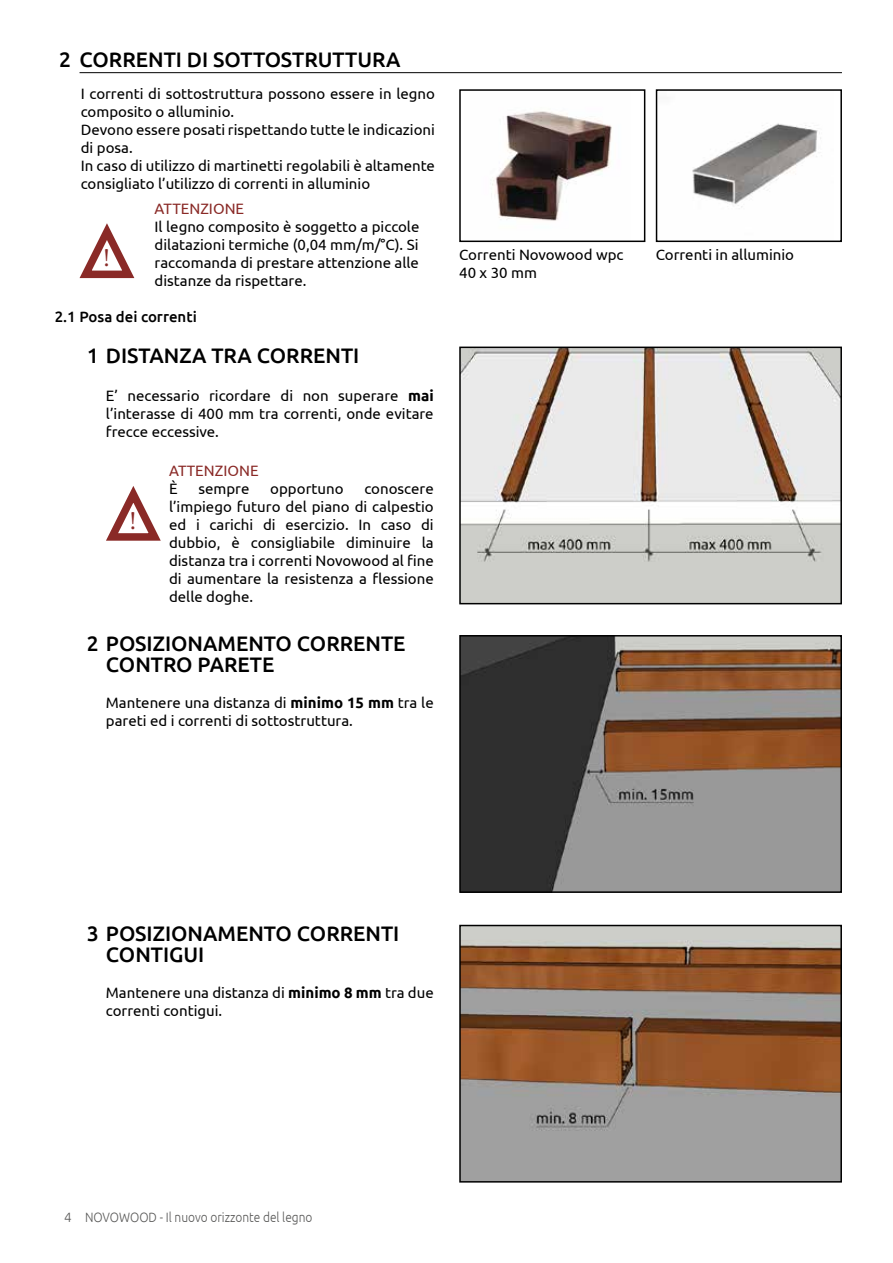
<style>
.page{position:relative;width:893px;height:1263px;background:#fff}
.page>*{position:absolute;margin:0;border:0;box-sizing:border-box;transform-origin:0 0}
.t1{font:25.5px "Minion Pro";color:#8a2a27}
.t2{font:500 21px "Ubuntu";color:#000}
.t3{font:15px/18px "Ubuntu";color:#000}
.t4{font:15px "Ubuntu";color:#8a2a27}
.t5{font:500 15px "Ubuntu";color:#000}
.t6{font:300 13.5px "Ubuntu";color:#575756}
.s1{font-weight:700}
</style>
<div class="page">
<img style="left:492px;top:111px;width:120px;height:110px">
<div style="left:459px;top:89px;width:186px;height:153px;border:2px solid #000"></div>
<img style="left:692px;top:123px;width:129px;height:84px">
<div style="left:656px;top:89px;width:186px;height:153px;border:2px solid #000"></div>
<svg style="left:79px;top:223px;width:56px;height:56px"></svg>
<img style="left:462px;top:638px;width:377px;height:252px">
<div style="left:459px;top:635px;width:383px;height:258px;border:2px solid #000"></div>
<img style="left:462px;top:928px;width:377px;height:251px">
<div style="left:459px;top:925px;width:383px;height:257px;border:2px solid #000"></div>
<hr style="left:80px;top:72px;width:762px;height:1px;background:#000">
<img style="left:462px;top:350px;width:377px;height:251px">
<div style="left:459px;top:347px;width:383px;height:257px;border:2px solid #000"></div>
<svg style="left:106px;top:486px;width:55px;height:55px"></svg>
<h2 class="t2" style="left:59px;top:47px;width:343px">2 CORRENTI DI SOTTOSTRUTTURA</h2>
<p class="t3" style="left:81px;top:84px;width:356px">I correnti di sottostruttura possono essere in legno composito o alluminio.<br>Devono essere posati rispettando tutte le indicazioni di posa.<br>In caso di utilizzo di martinetti regolabili è altamente consigliato l’utilizzo di correnti in alluminio</p>
<h1 class="t1" style="left:103px;top:241px;width:9px">!</h1>
<p class="t4" style="left:155px;top:199px;width:91px">ATTENZIONE</p>
<p class="t3" style="left:155px;top:217px;width:266px;text-align:justify">Il legno composito è soggetto a piccole dilatazioni termiche (0,04 mm/m/°C). Si raccomanda di prestare attenzione alle distanze da rispettare.</p>
<p class="t5" style="left:55px;top:307px;width:144px">2.1 Posa dei correnti</p>
<h2 class="t2" style="left:87px;top:342px;width:274px">1 DISTANZA TRA CORRENTI</h2>
<p class="t3" style="left:106px;top:386px;width:329px;text-align:justify">E’ necessario ricordare di non superare <span class="s1">mai </span>l’interasse di 400 mm tra correnti, onde evitare frecce eccessive.</p>
<h1 class="t1" style="left:129px;top:503px;width:9px">!</h1>
<p class="t4" style="left:169px;top:462px;width:91px">ATTENZIONE</p>
<p class="t3" style="left:169px;top:479px;width:10px">È</p>
<p class="t3" style="left:198px;top:479px;width:53px">sempre</p>
<p class="t3" style="left:270px;top:479px;width:75px">opportuno</p>
<p class="t3" style="left:169px;top:479px;width:266px;text-align:justify;text-indent:195px">conoscere l’impiego futuro del piano di calpestio ed i carichi di esercizio. In caso di dubbio, è consigliabile diminuire la distanza tra i correnti Novowood al fine di aumentare la resistenza a flessione delle doghe.</p>
<h2 class="t2" style="left:87px;top:631px;width:320px">2 POSIZIONAMENTO CORRENTE</h2>
<h2 class="t2" style="left:106px;top:652px;width:170px">CONTRO PARETE</h2>
<p class="t3" style="left:106px;top:693px;width:329px">Mantenere una distanza di <span class="s1">minimo 15 mm</span> tra le pareti ed i correnti di sottostruttura.</p>
<p class="t3" style="left:459px;top:245px;width:166px">Correnti Novowood wpc<br>40 x 30 mm</p>
<p class="t3" style="left:656px;top:245px;width:140px">Correnti in alluminio</p>
<h2 class="t2" style="left:87px;top:920px;width:314px">3 POSIZIONAMENTO CORRENTI</h2>
<h2 class="t2" style="left:106px;top:941px;width:100px">CONTIGUI</h2>
<p class="t3" style="left:106px;top:983px;width:329px">Mantenere una distanza di <span class="s1">minimo 8 mm</span> tra due correnti contigui.</p>
<p class="t6" style="left:64px;top:1209px;width:250px">4 NOVOWOOD - Il nuovo orizzonte del legno</p>
</div>
